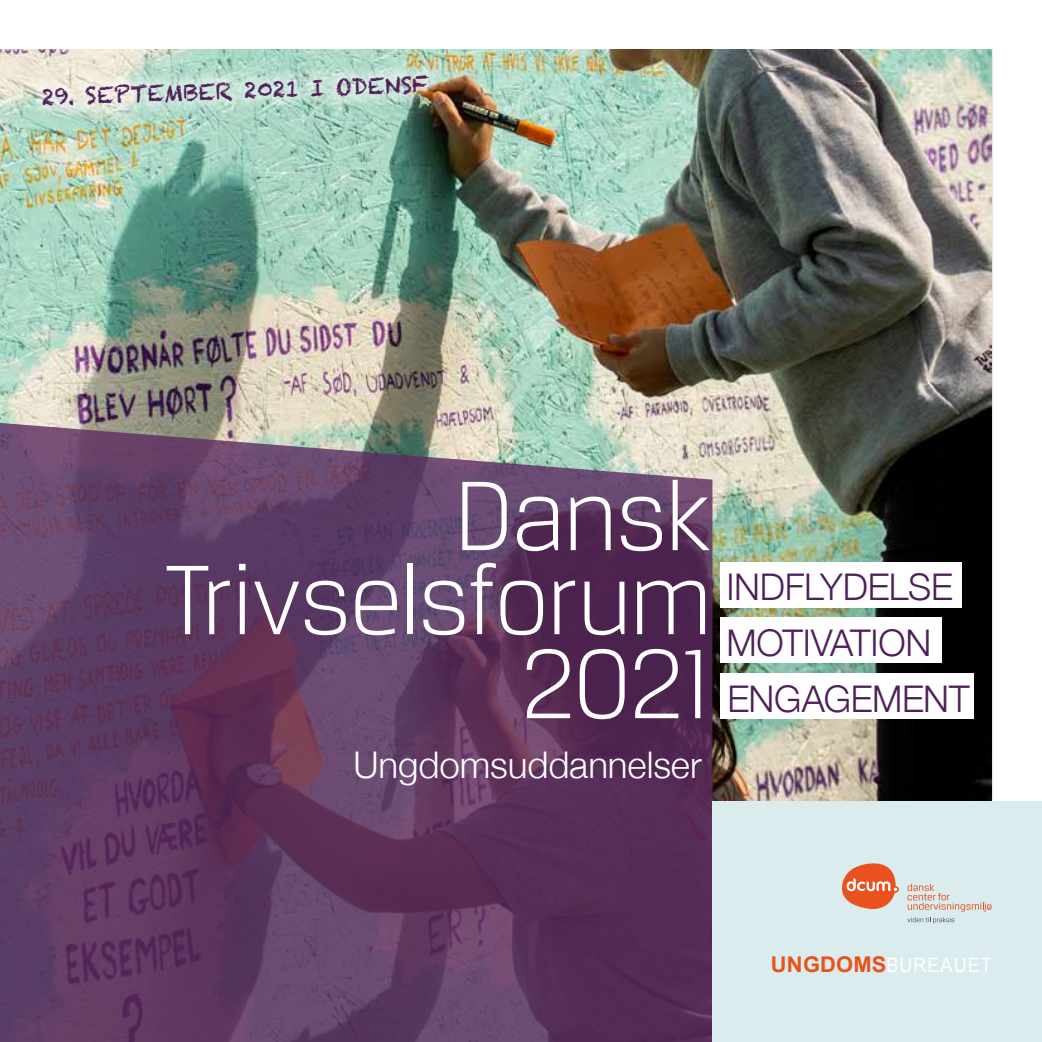
<style>
.page{position:relative;width:1042px;height:1042px;background:#fff}
.page>*{position:absolute;margin:0;border:0;box-sizing:border-box;transform-origin:0 0}
.t1{font:300 105px/84px "Breuer Text";letter-spacing:-.02em;color:#fff;text-align:right}
.t2{font:300 36.75px "Helvetica Neue";letter-spacing:-.005em;color:#4e2059}
.t3{font:300 36.75px "Helvetica Neue";letter-spacing:-.005em;color:#fff}
.t4{font:22.75px "Chalkduster";color:#4e2059}
.t5{font:19.95px "Arial";letter-spacing:.06em;color:#fff;scale:.9 1}
.s1{font-weight:700;font-size:21.7px;color:#e9511d}
</style>
<div class="page">
<img style="left:0;top:50px;width:992px;height:751px">
<svg style="left:0;top:421px;width:712px;height:621px;background:#623f64"></svg>
<div style="left:712px;top:801px;width:330px;height:241px;background:#daecee"></div>
<svg style="left:907px;top:884px;width:84px;height:27px"></svg>
<svg style="left:907px;top:917px;width:47px;height:6px"></svg>
<svg style="left:842px;top:863px;width:55px;height:47px"></svg>
<div style="left:720px;top:562px;width:241px;height:45px;background:#fff"></div>
<div style="left:720px;top:673px;width:254px;height:46px;background:#fff"></div>
<div style="left:720px;top:618px;width:221px;height:45px;background:#fff"></div>
<svg style="left:30px;top:61px;width:412px;height:59px;background:#c1d9ca"></svg>
<p class="t4" style="left:41px;top:84px;width:389px;rotate:-2deg">29. SEPTEMBER 2021 I ODENSF</p>
<h1 class="t1" style="left:164px;top:472px;width:550px">Dansk<br>Trivselsforum<br>2021</h1>
<p class="t3" style="left:353px;top:735px;width:350px">Ungdomsuddannelser</p>
<p class="t2" style="left:726px;top:557px;width:228px">INDFLYDELSE</p>
<p class="t2" style="left:726px;top:613px;width:206px">MOTIVATION</p>
<p class="t2" style="left:727px;top:669px;width:244px">ENGAGEMENT</p>
<p class="t5" style="left:771px;top:952px;width:247px"><span class="s1">UNGDOMS</span>BUREAUET</p>
</div>
